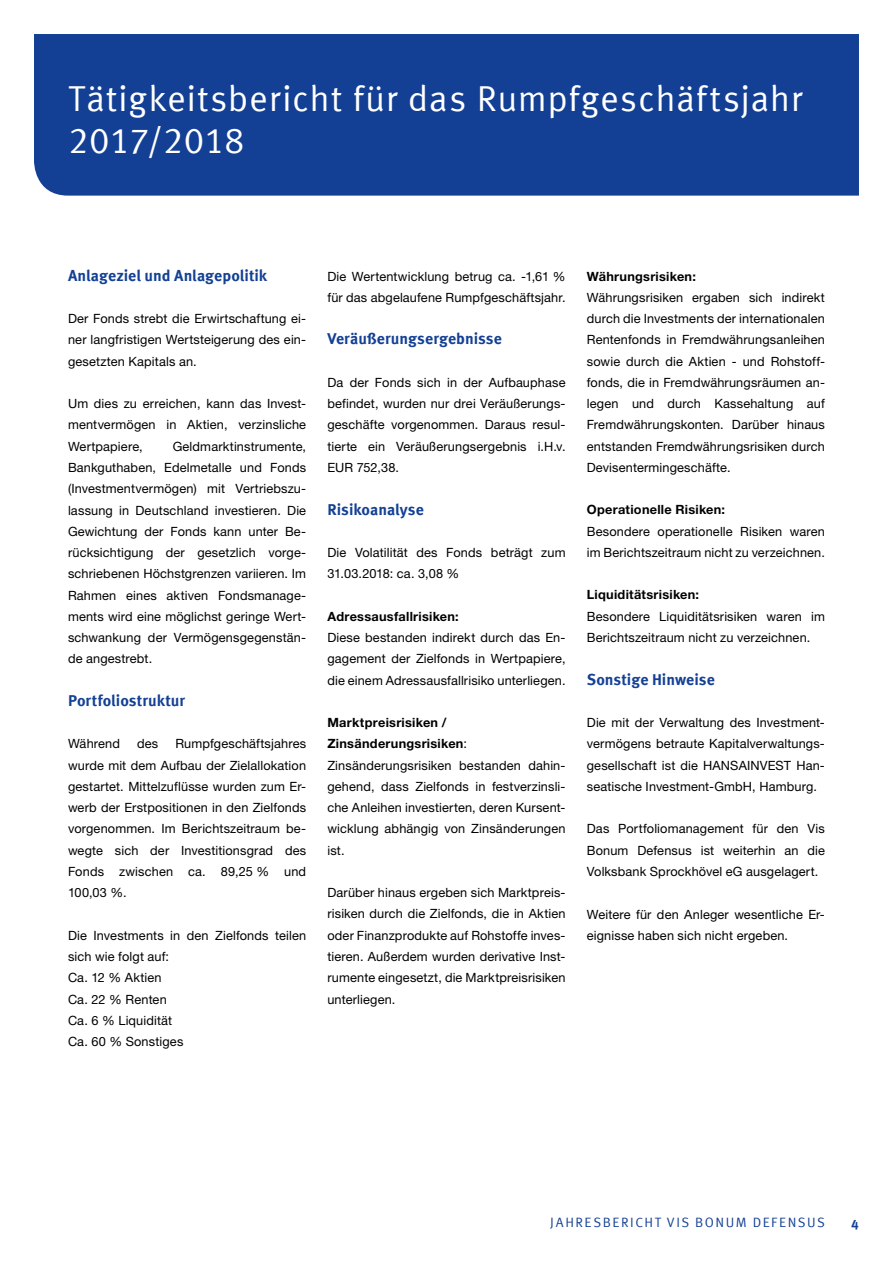
<style>
.page{position:relative;width:893px;height:1263px;background:#fff}
.page>*{position:absolute;margin:0;border:0;box-sizing:border-box;transform-origin:0 0}
.t1{font:36px/42.5px "Meta Offc Pro Norm";letter-spacing:.015em;color:#fff}
.t2{font:700 15.75px "Meta Offc Pro";color:#134094}
.t3{font:13.5px "Meta Offc Pro Norm";letter-spacing:.115em;color:#134094}
.t4{font:700 13.5px "Meta Offc Pro";color:#134094}
.t5{font:12.75px/21.3px "Helvetica Neue LTW1 G";letter-spacing:.01em;color:#000;text-align:justify}
.t6{font:700 12.75px "Helvetica Neue LTW1 G";letter-spacing:.02em;color:#000}
.s1{font-weight:700}
</style>
<div class="page">
<div style="left:34px;top:34px;width:825px;height:162px;background:#134094"></div>
<h1 class="t1" style="left:68px;top:75px;width:736px">Tätigkeitsbericht für das Rumpfgeschäftsjahr<br>2017/2018</h1>
<p class="t2" style="left:68px;top:263px;width:201px">Anlageziel und Anlagepolitik</p>
<p class="t5" style="left:68px;top:308px;width:240px">Der Fonds strebt die Erwirtschaftung ei&shy;ner langfristigen Wertsteigerung des ein&shy;gesetzten Kapitals an.</p>
<p class="t5" style="left:68px;top:393px;width:240px">Um dies zu erreichen, kann das Invest&shy;mentvermögen in Aktien, verzinsliche Wertpapiere,</p>
<p class="t5" style="left:68px;top:435px;width:240px;text-indent:105px">Geldmarktinstrumente, Bankguthaben, Edelmetalle und Fonds (Investmentvermögen) mit Vertriebszu&shy;lassung in Deutschland investieren. Die Gewichtung der Fonds kann unter Be&shy;rücksichtigung der gesetzlich vorge&shy;schriebenen Höchstgrenzen variieren. Im Rahmen eines aktiven Fondsmanage&shy;ments wird eine möglichst geringe Wert&shy;schwankung der Vermögensgegenstän&shy;de angestrebt.</p>
<p class="t2" style="left:68px;top:688px;width:119px">Portfoliostruktur</p>
<p class="t5" style="left:68px;top:733px;width:54px">Während</p>
<p class="t5" style="left:137px;top:733px;width:23px">des</p>
<p class="t5" style="left:68px;top:733px;width:240px;text-indent:107px">Rumpfgeschäftsjahres wurde mit dem Aufbau der Zielallokation gestartet. Mittelzuflüsse wurden zum Er&shy;werb der Erstpositionen in den Zielfonds vorgenommen. Im Berichtszeitraum be&shy;wegte sich der Investitionsgrad des Fonds zwischen ca. 89,25 % und 100,03 %.</p>
<p class="t5" style="left:68px;top:924px;width:240px;text-align:left">Die Investments in den Zielfonds teilen sich wie folgt auf:<br>Ca. 12 % Aktien<br>Ca. 22 % Renten<br>Ca. 6 % Liquidität<br>Ca. 60 % Sonstiges</p>
<p class="t5" style="left:327px;top:265px;width:240px">Die Wertentwicklung betrug ca. -1,61 % für das abgelaufene Rumpfgeschäftsjahr.</p>
<p class="t2" style="left:327px;top:327px;width:176px">Veräußerungsergebnisse</p>
<p class="t5" style="left:327px;top:372px;width:240px">Da der Fonds sich in der Aufbauphase befindet, wurden nur drei Veräußerungs&shy;geschäfte vorgenommen. Daraus resul&shy;tierte ein Veräußerungsergebnis i.H.v.<br>EUR 752,38.</p>
<p class="t2" style="left:327px;top:497px;width:98px">Risikoanalyse</p>
<p class="t5" style="left:327px;top:542px;width:240px">Die Volatilität des Fonds beträgt zum<br>31.03.2018: ca. 3,08 %</p>
<p class="t6" style="left:327px;top:608px;width:133px">Adressausfallrisiken:</p>
<p class="t5" style="left:327px;top:627px;width:240px">Diese bestanden indirekt durch das En&shy;gagement der Zielfonds in Wertpapiere, die einem Adressausfallrisiko unterliegen.</p>
<p class="t5" style="left:327px;top:712px;width:240px;text-align:left"><span class="s1">Marktpreisrisiken /<br>Zinsänderungsrisiken</span>:<br>Zinsänderungsrisiken bestanden dahin&shy;gehend, dass Zielfonds in festverzinsli&shy;che Anleihen investierten, deren Kursent&shy;wicklung abhängig von Zinsänderungen ist.</p>
<p class="t5" style="left:327px;top:882px;width:240px">Darüber hinaus ergeben sich Marktpreis&shy;risiken durch die Zielfonds, die in Aktien oder Finanzprodukte auf Rohstoffe inves&shy;tieren. Außerdem wurden derivative Inst&shy;rumente eingesetzt, die Marktpreisrisiken unterliegen.</p>
<p class="t6" style="left:587px;top:268px;width:111px">Währungsrisiken:</p>
<p class="t5" style="left:587px;top:287px;width:240px">Währungsrisiken ergaben sich indirekt durch die Investments der internationalen Rentenfonds in Fremdwährungsanleihen sowie durch die Aktien - und Rohstoff&shy;fonds, die in Fremdwährungsräumen an&shy;legen und durch Kassehaltung auf Fremdwährungskonten. Darüber hinaus entstanden Fremdwährungsrisiken durch Devisentermingeschäfte.</p>
<p class="t6" style="left:587px;top:502px;width:140px">Operationelle Risiken:</p>
<p class="t5" style="left:587px;top:520px;width:240px">Besondere operationelle Risiken waren im Berichtszeitraum nicht zu verzeichnen.</p>
<p class="t6" style="left:587px;top:587px;width:114px">Liquiditätsrisiken:</p>
<p class="t5" style="left:587px;top:605px;width:240px">Besondere Liquiditätsrisiken waren im<br>Berichtszeitraum nicht zu verzeichnen.</p>
<p class="t2" style="left:587px;top:667px;width:129px">Sonstige Hinweise</p>
<p class="t5" style="left:587px;top:712px;width:240px">Die mit der Verwaltung des Investment&shy;vermögens betraute Kapitalverwaltungs&shy;gesellschaft ist die HANSAINVEST Han&shy;seatische Investment-GmbH, Hamburg.</p>
<p class="t5" style="left:587px;top:818px;width:240px">Das Portfoliomanagement für den Vis Bonum Defensus ist weiterhin an die Volksbank Sprockhövel eG ausgelagert.</p>
<p class="t5" style="left:587px;top:903px;width:240px">Weitere für den Anleger wesentliche Er&shy;eignisse haben sich nicht ergeben.</p>
<p class="t3" style="left:550px;top:1211px;width:221px">JAHRESBERICHT Vis Bonum Defe</p>
<p class="t3" style="left:788px;top:1211px;width:37px">nsus</p>
<p class="t4" style="left:851px;top:1214px;width:9px">4</p>
</div>
